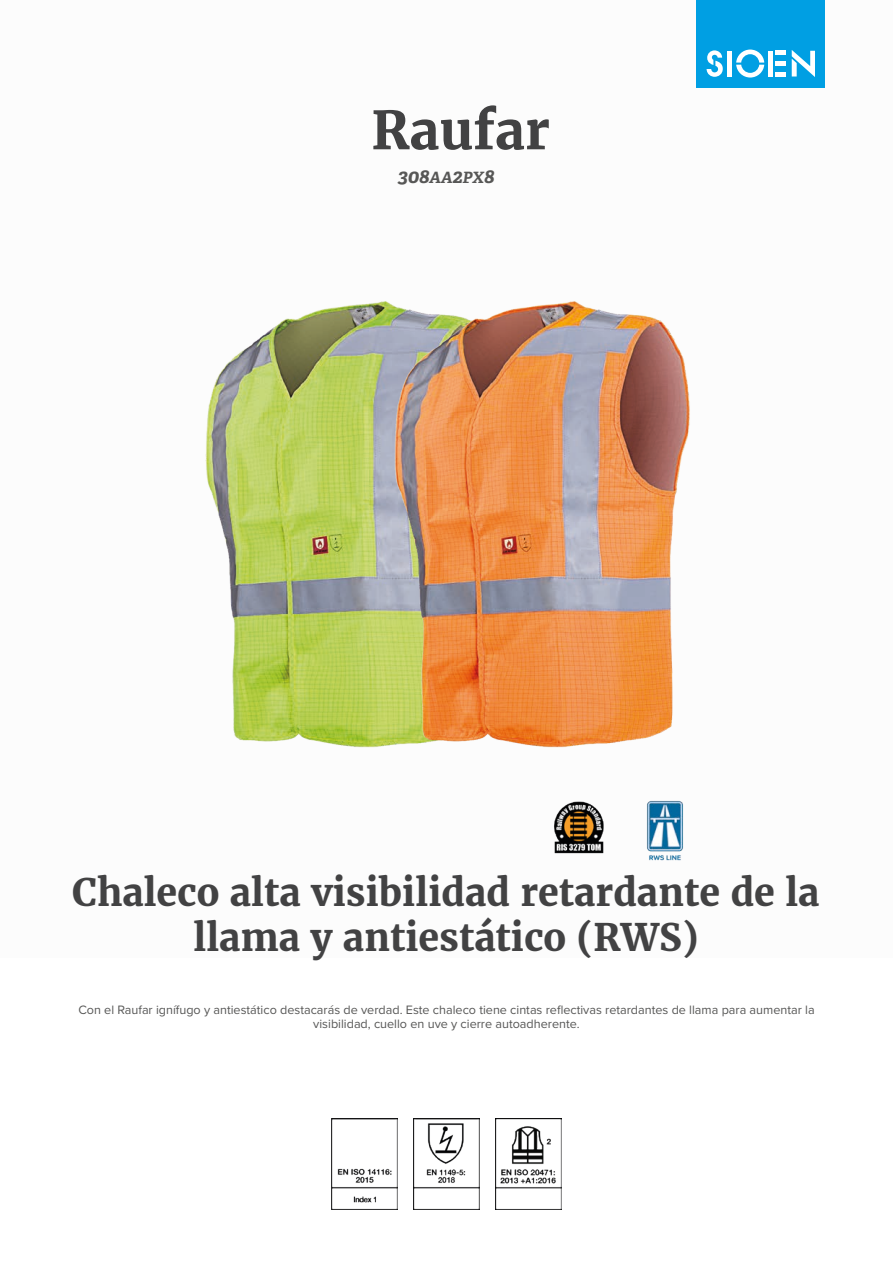
<style>
.page{position:relative;width:893px;height:1263px;background:#fff}
.page>*{position:absolute;margin:0;border:0;box-sizing:border-box;transform-origin:0 0}
.t1{font:700 52.5px "Merriweather";color:#424243}
.t2{font:700 37.5px/45px "Merriweather";color:#424243;text-align:center}
.t3{font:italic 700 19.5px "Adelle";color:#575756}
.t4{font:12.6px/13.6px "Proxima Nova";color:#575756;text-align:center}
.s1{font-size:15.6px}
</style>
<div class="page">
<div style="left:697px;top:0;width:128px;height:88px;background:#009fe3"></div>
<svg style="left:707px;top:50px;width:16px;height:27px"></svg>
<svg style="left:736px;top:50px;width:28px;height:28px"></svg>
<div style="left:727px;top:51px;width:5px;height:26px;background:#fff"></div>
<div style="left:768px;top:51px;width:5px;height:26px;background:#fff"></div>
<div style="left:775px;top:72px;width:11px;height:5px;background:#fff"></div>
<div style="left:775px;top:61px;width:11px;height:5px;background:#fff"></div>
<hr style="left:775px;top:51px;width:11px;height:4px;background:#fff">
<svg style="left:792px;top:50px;width:23px;height:27px"></svg>
<img style="left:331px;top:1118px;width:67px;height:92px">
<img style="left:413px;top:1118px;width:67px;height:92px">
<img style="left:495px;top:1118px;width:67px;height:92px">
<img style="left:205px;top:318px;width:93px;height:424px">
<img style="left:298px;top:301px;width:392px;height:560px">
<h1 class="t1" style="left:371px;top:95px;width:180px">Raufar</h1>
<h3 class="t3" style="left:398px;top:164px;width:98px">308<span class="s1">AA</span>2<span class="s1">PX</span>8</h3>
<h2 class="t2" style="left:72px;top:869px;width:749px">Chaleco alta visibilidad retardante de la llama y antiestático (RWS)</h2>
<p class="t4" style="left:78px;top:1002px;width:738px">Con el Raufar ignífugo y antiestático destacarás de verdad. Este chaleco tiene cintas reflectivas retardantes de llama para aumentar la visibilidad, cuello en uve y cierre autoadherente.</p>
</div>
